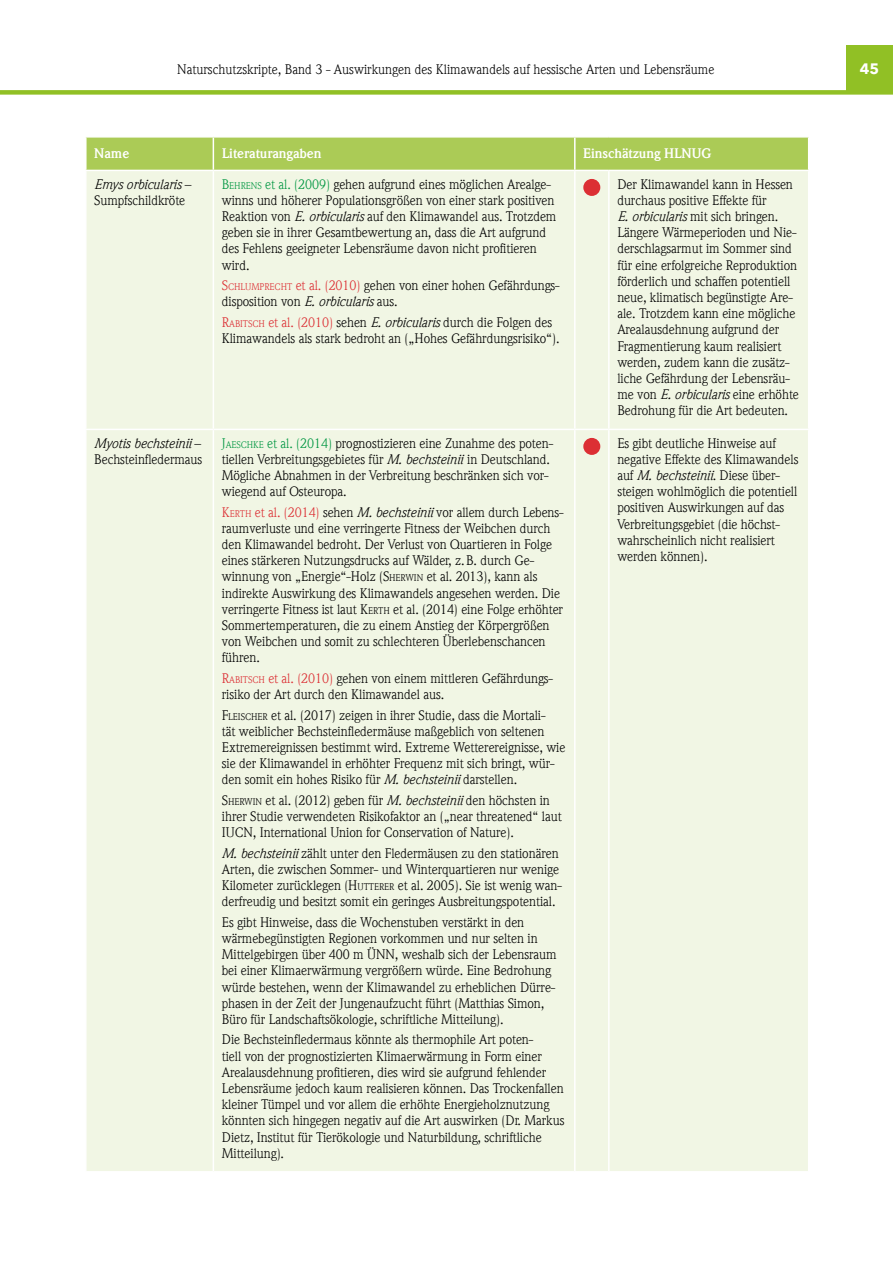
<style>
.page{position:relative;width:893px;height:1263px;background:#fff}
.page>*{position:absolute;margin:0;border:0;box-sizing:border-box;transform-origin:0 0}
.t1{font:700 15px "Avenir Next LT Pro";color:#fff}
.t2{font:13.5px/16.2px "ITC Weidemann Com";letter-spacing:-.005em;color:#000}
.t3{font:700 13.5px "ITC Weidemann Com";letter-spacing:-.005em;color:#fff}
.s1{font-style:italic}
.s2{color:#009641}
.s3{font-size:9.45px;color:#009641}
.s4{color:#dc2f34}
.s5{font-size:9.45px;color:#dc2f34}
.s6{font-style:inherit}
.s7{font-size:9.45px}
</style>
<div class="page">
<div style="left:87px;top:138px;width:721px;height:32px;background:#abcb56"></div>
<div style="left:87px;top:171px;width:721px;height:1000px;background:#f1f6e4"></div>
<hr style="left:213px;top:138px;width:1px;height:32px;background:#fff">
<hr style="left:574px;top:138px;width:2px;height:32px;background:#fff">
<hr style="left:574px;top:171px;width:2px;height:258px;background:#fff">
<hr style="left:608px;top:171px;width:2px;height:258px;background:#fff">
<hr style="left:85px;top:429px;width:128px;height:1px;background:#fff">
<hr style="left:575px;top:429px;width:34px;height:1px;background:#fff">
<hr style="left:609px;top:429px;width:200px;height:1px;background:#fff">
<hr style="left:608px;top:430px;width:2px;height:741px;background:#fff">
<hr style="left:213px;top:429px;width:362px;height:1px;background:#fff">
<hr style="left:574px;top:430px;width:2px;height:741px;background:#fff">
<hr style="left:213px;top:171px;width:1px;height:258px;background:#fff">
<hr style="left:213px;top:430px;width:1px;height:741px;background:#fff">
<div style="left:583px;top:179px;width:17px;height:17px;background:#dc2f34;border-radius:50%"></div>
<div style="left:583px;top:438px;width:17px;height:17px;background:#dc2f34;border-radius:50%"></div>
<div style="left:846px;top:45px;width:47px;height:49px;background:#91c025"></div>
<div style="left:0;top:90px;width:893px;height:5px;background:#91c025"></div>
<p class="t2" style="left:177px;top:62px;width:539px">Naturschutzskripte, Band 3 - Auswirkungen des Klimawandels auf hessische Arten und Lebensräume</p>
<p class="t1" style="left:860px;top:60px;width:21px">45</p>
<p class="t3" style="left:94px;top:146px;width:37px">Name</p>
<p class="t3" style="left:222px;top:146px;width:101px">Literaturangaben</p>
<p class="t3" style="left:583px;top:146px;width:130px">Einschätzung HLNUG</p>
<p class="t2" style="left:94px;top:176px;width:99px"><span class="s1">Emys orbicularis</span> –<br>Sumpfschildkröte</p>
<p class="t2" style="left:222px;top:176px;width:336px"><span class="s2">B</span><span class="s3">EHRENS</span> <span class="s2">et al. (2009)</span> gehen aufgrund eines möglichen Arealge&shy;winns und höherer Populationsgrößen von einer stark positiven Reaktion von <span class="s1">E. orbicularis</span> auf den Klimawandel aus. Trotzdem geben sie in ihrer Gesamtbewertung an, dass die Art aufgrund des Fehlens geeigneter Lebensräume davon nicht profitieren wird.</p>
<p class="t2" style="left:222px;top:277px;width:339px"><span class="s4">S</span><span class="s5">CHLUMPRECHT</span> <span class="s4">et al. (2010)</span> gehen von einer hohen Gefährdungs&shy;disposition von <span class="s1">E. orbicularis</span> aus.</p>
<p class="t2" style="left:222px;top:314px;width:339px"><span class="s4">R</span><span class="s5">ABITSCH</span> <span class="s4">et al. (2010)</span> sehen <span class="s1">E. orbicularis</span> durch die Folgen des<br>Klimawandels als stark bedroht an („Hohes Gefährdungsrisiko“).</p>
<p class="t2" style="left:617px;top:176px;width:183px">Der Klimawandel kann in Hessen durchaus positive Effekte für<br><span class="s1">E. orbicularis</span> mit sich bringen.<br>Längere Wärmeperioden und Nie&shy;derschlagsarmut im Sommer sind für eine erfolgreiche Reproduktion förderlich und schaffen potentiell neue, klimatisch begünstigte Are&shy;ale. Trotzdem kann eine mögliche<br>Arealausdehnung aufgrund der<br>Fragmentierung kaum realisiert werden, zudem kann die zusätz&shy;liche Gefährdung der Lebensräu&shy;me von <span class="s1">E. orbicularis</span> eine erhöhte<br>Bedrohung für die Art bedeuten.</p>
<p class="t2" style="left:94px;top:435px;width:110px"><span class="s1">Myotis bechsteinii</span> –<br>Bechsteinfledermaus</p>
<p class="t2" style="left:222px;top:435px;width:333px"><span class="s2">J</span><span class="s3">AESCHKE</span> <span class="s2">et al. (2014)</span> prognostizieren eine Zunahme des poten&shy;tiellen Verbreitungsgebietes für <span class="s1">M. bechsteinii</span> in Deutschland.<br>Mögliche Abnahmen in der Verbreitung beschränken sich vor&shy;wiegend auf Osteuropa.</p>
<p class="t2" style="left:222px;top:504px;width:343px"><span class="s4">K</span><span class="s5">ERTH</span> <span class="s4">et al. (2014)</span> sehen <span class="s1">M. bechsteinii</span> vor allem durch Lebens&shy;raumverluste und eine verringerte Fitness der Weibchen durch den Klimawandel bedroht. Der Verlust von Quartieren in Folge eines stärkeren Nutzungsdrucks auf Wälder, z.B. durch Ge&shy;winnung von „Energie“-Holz (<span class="s6">S</span><span class="s7">HERWIN</span> et al. 2013), kann als indirekte Auswirkung des Klimawandels angesehen werden. Die verringerte Fitness ist laut <span class="s6">K</span><span class="s7">ERTH</span> et al. (2014) eine Folge erhöhter Sommertemperaturen, die zu einem Anstieg der Körpergrößen von Weibchen und somit zu schlechteren Überlebenschancen führen.</p>
<p class="t2" style="left:222px;top:670px;width:333px"><span class="s4">R</span><span class="s5">ABITSCH</span> <span class="s4">et al. (2010)</span> gehen von einem mittleren Gefährdungs&shy;risiko der Art durch den Klimawandel aus.</p>
<p class="t2" style="left:222px;top:707px;width:345px"><span class="s6">F</span><span class="s7">LEISCHER</span> et al. (2017) zeigen in ihrer Studie, dass die Mortali-<br>tät weiblicher Bechsteinfledermäuse maßgeblich von seltenen Extremereignissen bestimmt wird. Extreme Wetterereignisse, wie sie der Klimawandel in erhöhter Frequenz mit sich bringt, wür&shy;den somit ein hohes Risiko für <span class="s1">M. bechsteinii</span> darstellen.</p>
<p class="t2" style="left:222px;top:792px;width:341px"><span class="s6">S</span><span class="s7">HERWIN</span> et al. (2012) geben für <span class="s1">M. bechsteinii</span> den höchsten in ihrer Studie verwendeten Risikofaktor an („near threatened“ laut<br>IUCN, International Union for Conservation of Nature).</p>
<p class="t2" style="left:222px;top:845px;width:342px"><span class="s1">M. bechsteinii</span> zählt unter den Fledermäusen zu den stationären Arten, die zwischen Sommer- und Winterquartieren nur wenige Kilometer zurücklegen (<span class="s6">H</span><span class="s7">UTTERER</span> et al. 2005). Sie ist wenig wan&shy;derfreudig und besitzt somit ein geringes Ausbreitungspotential.</p>
<p class="t2" style="left:222px;top:914px;width:336px">Es gibt Hinweise, dass die Wochenstuben verstärkt in den wärmebegünstigten Regionen vorkommen und nur selten in Mittelgebirgen über 400 m ÜNN, weshalb sich der Lebensraum bei einer Klimaerwärmung vergrößern würde. Eine Bedrohung würde bestehen, wenn der Klimawandel zu erheblichen Dürre&shy;phasen in der Zeit der Jungenaufzucht führt (Matthias Simon, Büro für Landschaftsökologie, schriftliche Mitteilung).</p>
<p class="t2" style="left:222px;top:1032px;width:344px">Die Bechsteinfledermaus könnte als thermophile Art poten-<br>tiell von der prognostizierten Klimaerwärmung in Form einer Arealausdehnung profitieren, dies wird sie aufgrund fehlender Lebensräume jedoch kaum realisieren können. Das Trockenfallen kleiner Tümpel und vor allem die erhöhte Energieholznutzung könnten sich hingegen negativ auf die Art auswirken (Dr. Markus Dietz, Institut für Tierökologie und Naturbildung, schriftliche Mitteilung).</p>
<p class="t2" style="left:617px;top:435px;width:183px">Es gibt deutliche Hinweise auf negative Effekte des Klimawandels auf <span class="s1">M. bechsteinii</span>. Diese über&shy;steigen wohlmöglich die potentiell positiven Auswirkungen auf das<br>Verbreitungsgebiet (die höchst&shy;wahrscheinlich nicht realisiert werden können).</p>
</div>
